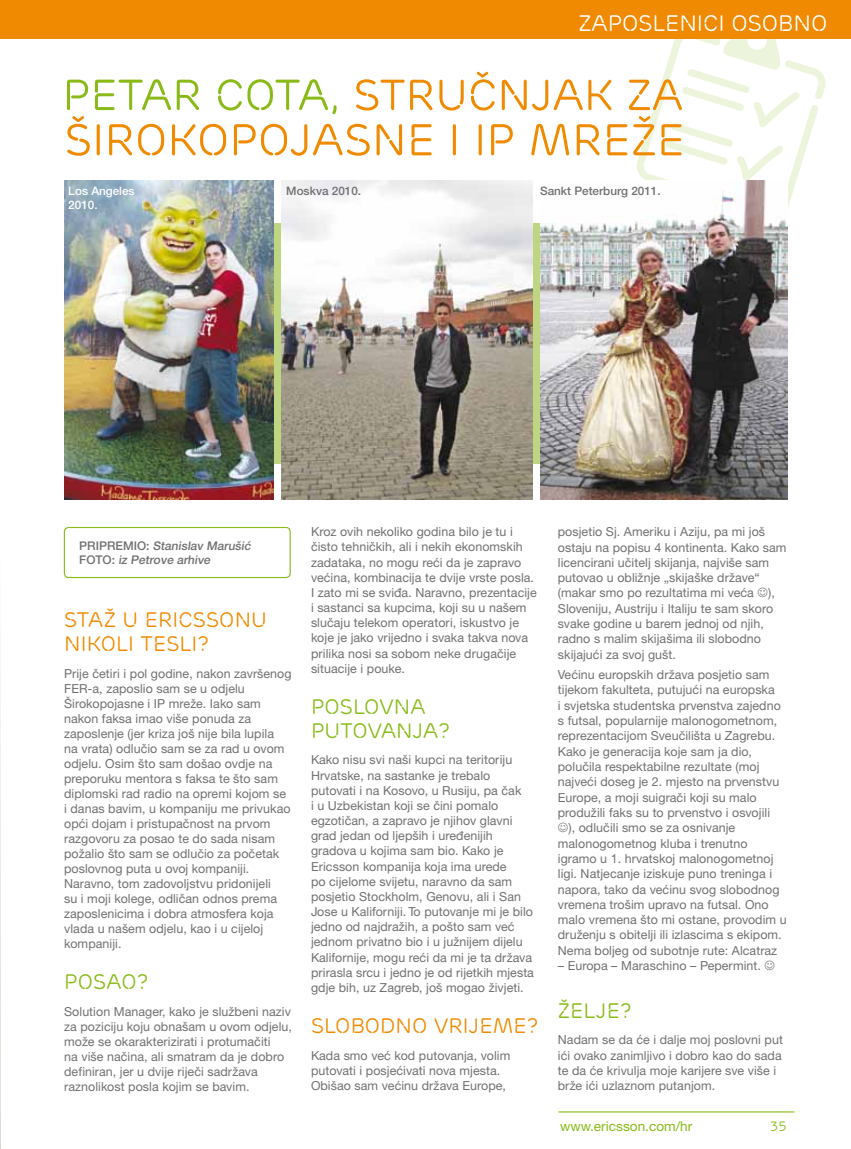
<style>
.page{position:relative;width:851px;height:1149px;background:#fff}
.page>*{position:absolute;margin:0;border:0;box-sizing:border-box;transform-origin:0 0}
.t1{font:22.5px "Ericsson Capital";color:#fff}
.t2{font:21px/24px "Ericsson Capital";letter-spacing:.005em;color:#f08a00}
.t3{font:21px/24px "Ericsson Capital";letter-spacing:.005em;color:#89ba17}
.t4{font:13.5px "Ericsson Sans";color:#89ba17}
.t5{font:13.5px "Ericsson Capital";color:#89ba17}
.t6{font:12.45px/15.1px "Ericsson Sans";letter-spacing:.005em;color:#707172}
.t7{font:500 12px "Ericsson Sans";letter-spacing:-.08em;color:#707172}
.t8{font:500 11.7px "Ericsson Sans";color:#707172}
.t9{font:500 11.7px "Ericsson Sans";color:#fff}
</style>
<div class="page">
<img style="left:0;top:680px;width:1px;height:468px">
<svg style="left:273px;top:223px;width:267px;height:240px;background:#b8cb84"></svg>
<svg style="left:67px;top:38px;width:760px;height:182px"></svg>
<div style="left:0;top:0;width:850px;height:38px;background:#f08a00"></div>
<hr style="left:558px;top:1110px;width:236px;height:2px;background:#89ba17">
<div style="left:64px;top:526px;width:227px;height:52px;border:1px solid #89ba17;border-radius:4px"></div>
<img style="left:64px;top:181px;width:209px;height:318px">
<img style="left:282px;top:181px;width:250px;height:318px">
<img style="left:540px;top:180px;width:247px;height:319px">
<p class="t9" style="left:68px;top:184px;width:68px">Los Angeles</p>
<p class="t8" style="left:286px;top:184px;width:76px">Moskva 2010.</p>
<p class="t9" style="left:68px;top:198px;width:31px">2010.</p>
<h1 class="t1" style="left:578px;top:10px;width:250px">ZAPOSLENICI OSOBNO</h1>
<p class="t8" style="left:540px;top:184px;width:122px">Sankt Peterburg 2011.</p>
<p class="t7" style="left:79px;top:538px;width:9px">PRIPRE</p>
<p class="t7" style="left:123px;top:538px;width:131px">M IO : Stanislav Marušić</p>
<p class="t7" style="left:79px;top:552px;width:17px">FOTO</p>
<p class="t7" style="left:112px;top:552px;width:102px">: iz Petrove arhive</p>
<h2 class="t2" style="left:64px;top:608px;width:204px">STAŽ U E RICSSONU<br>N IKOLI TESLI?</h2>
<p class="t6" style="left:64px;top:666px;width:229px">Prije četiri i pol godine, nakon završenog FER-a, zaposlio sam se u odjelu Širokopojasne i IP mreže. Iako sam nakon faksa imao više ponuda za zaposlenje (jer kriza još nije bila lupila<br>na vrata) odlučio sam se za rad u ovom odjelu. Osim što sam došao ovdje na preporuku mentora s faksa te što sam diplomski rad radio na opremi kojom se i danas bavim, u kompaniju me privukao opći dojam i pristupačnost na prvom razgovoru za posao te do sada nisam požalio što sam se odlučio za početak poslovnog puta u ovoj kompaniji.<br>Naravno, tom zadovoljstvu pridonijeli<br>su i moji kolege, odličan odnos prema zaposlenicima i dobra atmosfera koja vlada u našem odjelu, kao i u cijeloj kompaniji.</p>
<h2 class="t3" style="left:64px;top:969px;width:86px">POSAO?</h2>
<p class="t6" style="left:64px;top:1003px;width:229px">Solution Manager, kako je službeni naziv za poziciju koju obnašam u ovom odjelu, može se okarakterizirati i protumačiti<br>na više načina, ali smatram da je dobro definiran, jer u dvije riječi sadržava raznolikost posla kojim se bavim.</p>
<p class="t6" style="left:311px;top:524px;width:227px">Kroz ovih nekoliko godina bilo je tu i čisto tehničkih, ali i nekih ekonomskih zadataka, no mogu reći da je zapravo većina, kombinacija te dvije vrste posla.<br>I zato mi se sviđa. Naravno, prezentacije i sastanci sa kupcima, koji su u našem slučaju telekom operatori, iskustvo je koje je jako vrijedno i svaka takva nova prilika nosi sa sobom neke drugačije situacije i pouke.</p>
<h2 class="t3" style="left:311px;top:694px;width:141px">POSLOVNA<br>PUTOVANJA?</h2>
<p class="t6" style="left:311px;top:752px;width:224px">Kako nisu svi naši kupci na teritoriju Hrvatske, na sastanke je trebalo putovati i na Kosovo, u Rusiju, pa čak<br>i u Uzbekistan koji se čini pomalo egzotičan, a zapravo je njihov glavni grad jedan od ljepših i uređenijih gradova u kojima sam bio. Kako je Ericsson kompanija koja ima urede<br>po cijelome svijetu, naravno da sam posjetio Stockholm, Genovu, ali i San Jose u Kaliforniji. To putovanje mi je bilo jedno od najdražih, a pošto sam već jednom privatno bio i u južnijem dijelu Kalifornije, mogu reći da mi je ta država prirasla srcu i jedno je od rijetkih mjesta gdje bih, uz Zagreb, još mogao živjeti.</p>
<h2 class="t2" style="left:311px;top:1013px;width:229px">SLOBODNO VRIJEME?</h2>
<p class="t6" style="left:311px;top:1047px;width:201px">Kada smo već kod putovanja, volim putovati i posjećivati nova mjesta.<br>Obišao sam većinu država Europe,</p>
<p class="t6" style="left:557px;top:524px;width:230px">posjetio Sj. Ameriku i Aziju, pa mi još ostaju na popisu 4 kontinenta. Kako sam licencirani učitelj skijanja, najviše sam putovao u obližnje „skijaške države“ (makar smo po rezultatima mi veća ), Sloveniju, Austriju i Italiju te sam skoro svake godine u barem jednoj od njih, radno s malim skijašima ili slobodno skijajući za svoj gušt.</p>
<p class="t6" style="left:557px;top:667px;width:213px">Većinu europskih država posjetio sam</p>
<p class="t6" style="left:557px;top:682px;width:218px">tijekom fakulteta, putujući na europska</p>
<p class="t6" style="left:557px;top:697px;width:224px">i svjetska studentska prvenstva zajedno</p>
<p class="t6" style="left:557px;top:713px;width:221px">s futsal, popularnije malonogometnom,</p>
<p class="t6" style="left:557px;top:728px;width:219px">reprezentacijom Sveučilišta u Zagrebu.</p>
<p class="t6" style="left:557px;top:743px;width:195px">Kako je generacija koje sam ja dio,</p>
<p class="t6" style="left:557px;top:758px;width:203px">polučila respektabilne rezultate (moj</p>
<p class="t6" style="left:557px;top:774px;width:223px">najveći doseg je 2. mjesto na prvenstvu</p>
<p class="t6" style="left:557px;top:789px;width:200px">Europe, a moji suigrači koji su malo</p>
<p class="t6" style="left:557px;top:804px;width:214px">produžili faks su to prvenstvo i osvojili</p>
<p class="t6" style="left:568px;top:820px;width:168px">), odlučili smo se za osnivanje</p>
<p class="t6" style="left:557px;top:835px;width:191px">malonogometnog kluba i trenutno</p>
<p class="t6" style="left:557px;top:850px;width:217px">igramo u 1. hrvatskoj malonogometnoj</p>
<p class="t6" style="left:557px;top:866px;width:216px">ligi. Natjecanje iziskuje puno treninga i</p>
<p class="t6" style="left:557px;top:881px;width:223px">napora, tako da većinu svog slobodnog</p>
<p class="t6" style="left:557px;top:896px;width:212px">vremena trošim upravo na futsal. Ono</p>
<p class="t6" style="left:557px;top:911px;width:230px">malo vremena što mi ostane, provodim u</p>
<p class="t6" style="left:557px;top:927px;width:225px">druženju s obitelji ili izlascima s ekipom.</p>
<p class="t6" style="left:557px;top:942px;width:221px">Nema boljeg od subotnje rute: Alcatraz</p>
<p class="t6" style="left:557px;top:957px;width:205px">– Europa – Maraschino – Pepermint.</p>
<h2 class="t3" style="left:557px;top:998px;width:75px">ŽELJE?</h2>
<p class="t6" style="left:557px;top:1031px;width:226px">Nadam se da će i dalje moj poslovni put ići ovako zanimljivo i dobro kao do sada te da će krivulja moje karijere sve više i brže ići uzlaznom putanjom.</p>
<p class="t4" style="left:560px;top:1118px;width:134px">www.ericsson.com/hr</p>
<p class="t5" style="left:770px;top:1118px;width:18px">35</p>
</div>
